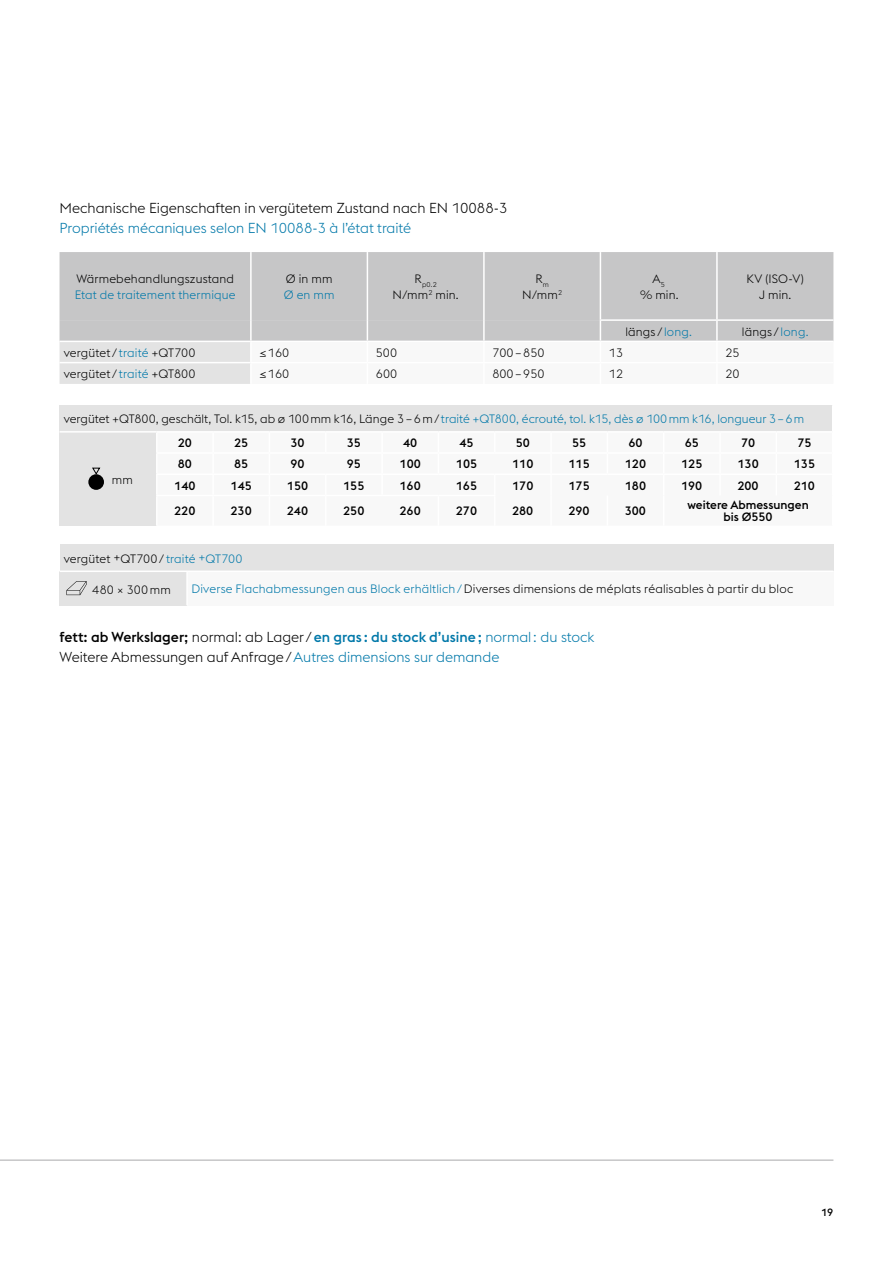
<style>
.page{position:relative;width:893px;height:1263px;background:#fff}
.page>*{position:absolute;margin:0;border:0;box-sizing:border-box;transform-origin:0 0}
.t1{font:300 14.25px/19.5px "voestalpine";color:#000}
.t2{font:300 14.25px "voestalpine";color:#0078a9}
.t3{font:300 12px/15.6px "voestalpine";letter-spacing:.01em;color:#000;text-align:center}
.t4{font:500 12px/12px "voestalpine";color:#000;text-align:center}
.t5{font:300 12px "voestalpine";letter-spacing:.015em;color:#0078a9}
.t6{font:500 10.5px "voestalpine";color:#000}
.t7{font:300 7.05px "voestalpine";color:#000}
.s1{color:#0078a9}
.s2{font-weight:500}
.s3{font-weight:500;color:#0078a9}
</style>
<div class="page">
<hr style="left:0;top:1159px;width:833px;height:2px;background:#c6c6c7">
<div style="left:60px;top:405px;width:773px;height:27px;background:#e3e3e3"></div>
<div style="left:60px;top:432px;width:97px;height:94px;background:#e3e3e3"></div>
<hr style="left:60px;top:431px;width:97px;height:2px;background:#fff">
<hr style="left:157px;top:431px;width:56px;height:2px;background:#fff">
<hr style="left:213px;top:431px;width:56px;height:2px;background:#fff">
<hr style="left:269px;top:431px;width:57px;height:2px;background:#fff">
<hr style="left:326px;top:431px;width:56px;height:2px;background:#fff">
<hr style="left:382px;top:431px;width:56px;height:2px;background:#fff">
<hr style="left:438px;top:431px;width:57px;height:2px;background:#fff">
<hr style="left:495px;top:431px;width:56px;height:2px;background:#fff">
<hr style="left:551px;top:431px;width:56px;height:2px;background:#fff">
<hr style="left:607px;top:431px;width:57px;height:2px;background:#fff">
<hr style="left:664px;top:431px;width:56px;height:2px;background:#fff">
<hr style="left:720px;top:431px;width:56px;height:2px;background:#fff">
<hr style="left:776px;top:431px;width:57px;height:2px;background:#fff">
<svg style="left:156px;top:433px;width:1px;height:40px"></svg>
<hr style="left:156px;top:496px;width:2px;height:30px;background:#fff">
<hr style="left:156px;top:473px;width:57px;height:2px;background:#fff">
<hr style="left:156px;top:475px;width:2px;height:20px;background:#fff">
<svg style="left:832px;top:405px;width:1px;height:26px"></svg>
<hr style="left:156px;top:495px;width:57px;height:1px;background:#fff">
<div style="left:88px;top:474px;width:16px;height:16px;background:#000;border-radius:50%"></div>
<svg style="left:92px;top:468px;width:8px;height:6px"></svg>
<div style="left:60px;top:545px;width:773px;height:26px;background:#e3e3e3"></div>
<div style="left:60px;top:571px;width:127px;height:34px;background:#e3e3e3"></div>
<div style="left:187px;top:571px;width:646px;height:34px;background:#f8f8f8"></div>
<hr style="left:60px;top:570px;width:127px;height:2px;background:#fff">
<hr style="left:187px;top:570px;width:646px;height:2px;background:#fff">
<hr style="left:186px;top:572px;width:2px;height:33px;background:#fff">
<svg style="left:66px;top:581px;width:21px;height:14px"></svg>
<div style="left:60px;top:252px;width:773px;height:68px;background:#c6c6c7"></div>
<hr style="left:250px;top:252px;width:2px;height:68px;background:#fff">
<hr style="left:367px;top:252px;width:1px;height:68px;background:#fff">
<hr style="left:483px;top:252px;width:2px;height:68px;background:#fff">
<hr style="left:600px;top:252px;width:1px;height:67px;background:#fff">
<svg style="left:60px;top:320px;width:773px;height:64px"></svg>
<hr style="left:716px;top:252px;width:2px;height:67px;background:#fff">
<hr style="left:600px;top:319px;width:117px;height:2px;background:#fff">
<hr style="left:717px;top:319px;width:116px;height:2px;background:#fff">
<hr style="left:716px;top:321px;width:2px;height:20px;background:#fff">
<hr style="left:600px;top:341px;width:117px;height:1px;background:#fff">
<hr style="left:717px;top:341px;width:116px;height:1px;background:#fff">
<hr style="left:716px;top:342px;width:2px;height:20px;background:#fff">
<hr style="left:600px;top:362px;width:117px;height:1px;background:#fff">
<hr style="left:717px;top:362px;width:116px;height:1px;background:#fff">
<hr style="left:716px;top:363px;width:2px;height:21px;background:#fff">
<p class="t1" style="left:60px;top:198px;width:449px">Mechanische Eigenschaften in vergütetem Zustand nach EN 10088-3</p>
<p class="t2" style="left:60px;top:219px;width:353px">Propriétés mécaniques selon EN 10088-3 à l’état traité</p>
<p class="t3" style="left:76px;top:271px;width:159px">Wärmebehandlungszustand</p>
<p class="t5" style="left:75px;top:288px;width:162px">Etat de traitement thermique</p>
<p class="t3" style="left:286px;top:271px;width:48px">Ø in mm</p>
<p class="t5" style="left:284px;top:288px;width:52px">Ø en mm</p>
<p class="t7" style="left:415px;top:281px;width:24px"><sup>R</sup>p0.2</p>
<p class="t3" style="left:393px;top:287px;width:68px">N/mm<sup>2</sup> min.</p>
<p class="t3" style="left:522px;top:271px;width:41px">R<sub>m<br></sub>N/mm<sup>2</sup></p>
<p class="t3" style="left:640px;top:271px;width:40px">A<sub>5<br></sub>% min.</p>
<p class="t3" style="left:746px;top:271px;width:59px">KV (ISO-V)<br>J min.</p>
<p class="t3" style="left:625px;top:324px;width:68px">längs/<span class="s1">long.</span></p>
<p class="t3" style="left:742px;top:324px;width:68px">längs/<span class="s1">long.</span></p>
<p class="t3" style="left:64px;top:345px;width:133px">vergütet / <span class="s1">traité</span> +QT700</p>
<p class="t3" style="left:259px;top:345px;width:31px">≤160</p>
<p class="t3" style="left:376px;top:345px;width:23px">500</p>
<p class="t3" style="left:492px;top:345px;width:54px">700–850</p>
<p class="t3" style="left:609px;top:345px;width:16px">13</p>
<p class="t3" style="left:725px;top:345px;width:16px">25</p>
<p class="t3" style="left:64px;top:366px;width:133px">vergütet / <span class="s1">traité</span> +QT800</p>
<p class="t3" style="left:259px;top:366px;width:31px">≤160</p>
<p class="t3" style="left:376px;top:366px;width:23px">600</p>
<p class="t3" style="left:492px;top:366px;width:54px">800–950</p>
<p class="t3" style="left:609px;top:366px;width:16px">12</p>
<p class="t3" style="left:725px;top:366px;width:16px">20</p>
<p class="t3" style="left:64px;top:411px;width:742px">vergütet +QT800, geschält, Tol. k15, ab ø 100mm k16, Länge 3–6m/<span class="s1">traité +QT800, écrouté, tol. k15, dès ø 100mm k16, longueur 3–6m</span></p>
<p class="t4" style="left:178px;top:437px;width:16px">20</p>
<p class="t4" style="left:234px;top:437px;width:16px">25</p>
<p class="t4" style="left:291px;top:437px;width:16px">30</p>
<p class="t4" style="left:347px;top:437px;width:16px">35</p>
<p class="t4" style="left:403px;top:437px;width:16px">40</p>
<p class="t4" style="left:459px;top:437px;width:16px">45</p>
<p class="t4" style="left:516px;top:437px;width:16px">50</p>
<p class="t4" style="left:572px;top:437px;width:16px">55</p>
<p class="t4" style="left:628px;top:437px;width:16px">60</p>
<p class="t4" style="left:685px;top:437px;width:16px">65</p>
<p class="t4" style="left:741px;top:437px;width:16px">70</p>
<p class="t4" style="left:797px;top:437px;width:16px">75</p>
<p class="t4" style="left:178px;top:458px;width:16px">80</p>
<p class="t4" style="left:234px;top:458px;width:16px">85</p>
<p class="t4" style="left:290px;top:458px;width:16px">90</p>
<p class="t4" style="left:347px;top:458px;width:16px">95</p>
<p class="t4" style="left:400px;top:458px;width:23px">100</p>
<p class="t4" style="left:456px;top:458px;width:23px">105</p>
<p class="t4" style="left:512px;top:458px;width:23px">110</p>
<p class="t4" style="left:569px;top:458px;width:23px">115</p>
<p class="t4" style="left:625px;top:458px;width:23px">120</p>
<p class="t4" style="left:681px;top:458px;width:23px">125</p>
<p class="t4" style="left:737px;top:458px;width:23px">130</p>
<p class="t4" style="left:794px;top:458px;width:23px">135</p>
<p class="t4" style="left:174px;top:479px;width:23px">140</p>
<p class="t4" style="left:231px;top:479px;width:23px">145</p>
<p class="t4" style="left:287px;top:479px;width:23px">150</p>
<p class="t4" style="left:343px;top:479px;width:23px">155</p>
<p class="t4" style="left:400px;top:479px;width:23px">160</p>
<p class="t4" style="left:456px;top:479px;width:23px">165</p>
<p class="t4" style="left:512px;top:479px;width:23px">170</p>
<p class="t4" style="left:568px;top:479px;width:23px">175</p>
<p class="t4" style="left:625px;top:479px;width:23px">180</p>
<p class="t4" style="left:681px;top:479px;width:23px">190</p>
<p class="t4" style="left:737px;top:479px;width:23px">200</p>
<p class="t4" style="left:794px;top:479px;width:23px">210</p>
<p class="t4" style="left:174px;top:505px;width:23px">220</p>
<p class="t4" style="left:231px;top:505px;width:23px">230</p>
<p class="t4" style="left:287px;top:505px;width:23px">240</p>
<p class="t4" style="left:343px;top:505px;width:23px">250</p>
<p class="t4" style="left:399px;top:505px;width:23px">260</p>
<p class="t4" style="left:456px;top:505px;width:23px">270</p>
<p class="t4" style="left:512px;top:505px;width:23px">280</p>
<p class="t4" style="left:568px;top:505px;width:23px">290</p>
<p class="t4" style="left:625px;top:505px;width:23px">300</p>
<p class="t4" style="left:687px;top:499px;width:123px">weitere Abmessungen bis Ø550</p>
<p class="t3" style="left:64px;top:551px;width:180px">vergütet +QT700/ <span class="s1">traité +QT700</span></p>
<p class="t3" style="left:92px;top:581px;width:80px">480 × 300mm</p>
<p class="t3" style="left:191px;top:581px;width:603px"><span class="s1">Diverse Flachabmessungen aus Block erhältlich/</span>Diverses dimensions de méplats réalisables à partir du bloc</p>
<p class="t3" style="left:112px;top:472px;width:22px">mm</p>
<p class="t1" style="left:60px;top:627px;width:537px"><span class="s2">fett: ab Werkslager;</span> normal: ab Lager/<span class="s3">en gras : du stock d’usine;</span> <span class="s1">normal: du stock<br></span>Weitere Abmessungen auf Anfrage/<span class="s1">Autres dimensions sur demande</span></p>
<p class="t6" style="left:821px;top:1205px;width:14px">19</p>
</div>
